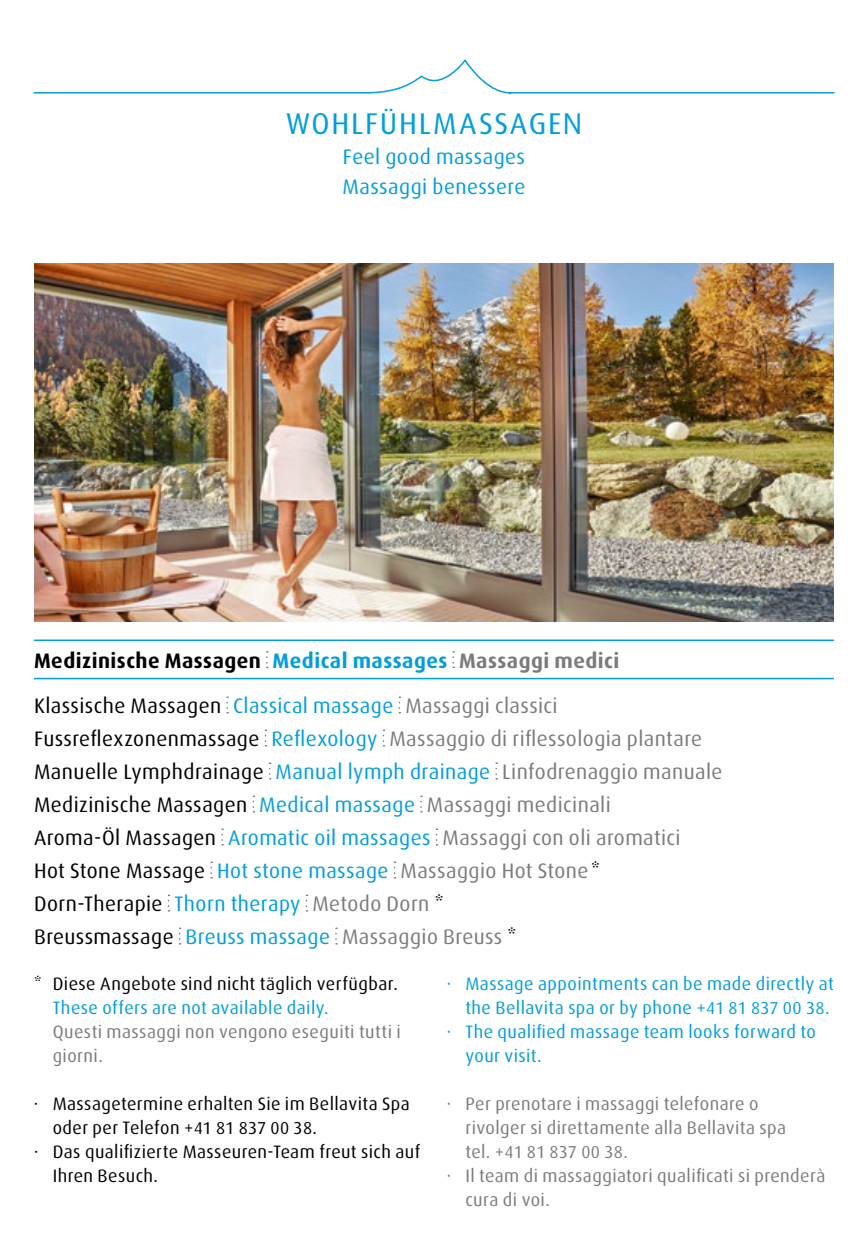
<style>
.page{position:relative;width:868px;height:1259px;background:#fff}
.page>*{position:absolute;margin:0;border:0;box-sizing:border-box;transform-origin:0 0}
.t1{font:30px "Dax";letter-spacing:.06em;color:#009ddf}
.t2{font:21px/33px "Dax";letter-spacing:.02em;color:#7a7b7a}
.t3{font:700 21px/45.3px "Dax";letter-spacing:.02em;color:#000}
.t4{font:21px/29.7px "Dax";letter-spacing:.02em;color:#009ddf}
.t5{font:18px/24px "Dax";letter-spacing:.025em;color:#7a7b7a}
.t6{font:18px "Dax";letter-spacing:.025em;color:#000}
.t7{font:18px "Dax";letter-spacing:.025em;color:#009ddf}
.t8{font:17.4px "Dax";letter-spacing:.01em;color:#7a7b7a}
.s1{color:#009ddf}
.s2{color:#7a7b7a}
.s3{font-weight:400}
.s4{font-weight:400;color:#009ddf}
.s5{font-weight:400;color:#7a7b7a}
.s6{color:#000}
.s7{font-size:17.4px}
.s8{font-size:18px}
</style>
<div class="page">
<img style="left:34px;top:264px;width:799px;height:358px">
<hr style="left:34px;top:639px;width:799px;height:2px;background:#009ddf">
<hr style="left:34px;top:678px;width:799px;height:1px;background:#009ddf">
<svg style="left:266px;top:651px;width:2px;height:17px"></svg>
<svg style="left:452px;top:651px;width:2px;height:17px"></svg>
<svg style="left:226px;top:696px;width:2px;height:17px"></svg>
<svg style="left:398px;top:696px;width:2px;height:17px"></svg>
<svg style="left:382px;top:729px;width:2px;height:17px"></svg>
<svg style="left:495px;top:762px;width:2px;height:17px"></svg>
<svg style="left:252px;top:795px;width:2px;height:17px"></svg>
<svg style="left:420px;top:795px;width:2px;height:17px"></svg>
<svg style="left:221px;top:828px;width:2px;height:17px"></svg>
<svg style="left:210px;top:861px;width:2px;height:17px"></svg>
<svg style="left:393px;top:861px;width:2px;height:17px"></svg>
<svg style="left:335px;top:927px;width:2px;height:17px"></svg>
<svg style="left:33px;top:59px;width:802px;height:35px"></svg>
<h1 class="t1" style="left:286px;top:107px;width:298px">WOHLFÜHLMASSAGEN</h1>
<p class="t4" style="left:342px;top:142px;width:184px">Feel good massages<br>Massaggi benessere</p>
<p class="t3" style="left:34px;top:638px;width:586px">Medizinische Massagen <span class="s1">Medical massages</span> <span class="s2">Massaggi medici<br></span><span class="s3">Klassische Massagen</span> <span class="s4">Classical massage</span> <span class="s5">Massaggi classici</span></p>
<p class="t2" style="left:34px;top:722px;width:690px"><span class="s6">Fussreflexzonenmassage</span> <span class="s1">Reflexology</span> Massaggio di riflessologia plantare <span class="s6">Manuelle Lymphdrainage</span> <span class="s1">Manual lymph drainage</span> Linfodrenaggio manuale <span class="s6">Medizinische Massagen</span> <span class="s1">Medical massage</span> Massaggi medicinali<br><span class="s6">Aroma-Öl Massagen</span> <span class="s1">Aromatic oil massages</span> Massaggi con oli aromatici<br><span class="s6">Hot Stone Massage</span> <span class="s1">Hot stone massage</span> Massaggio Hot Stone<span class="s6">* Dorn-Therapie</span> <span class="s1">Thorn therapy</span> Metodo Dorn <span class="s6">*<br>Breussmassage</span> <span class="s1">Breuss massage</span> Massaggio Breuss <span class="s6">*</span></p>
<p class="t6" style="left:34px;top:973px;width:365px">* Diese Angebote sind nicht täglich verfügbar.</p>
<p class="t7" style="left:53px;top:997px;width:277px">These offers are not available daily.</p>
<p class="t5" style="left:53px;top:1019px;width:349px">Questi massaggi non vengono eseguiti tutti i giorni.</p>
<p class="t6" style="left:34px;top:1093px;width:377px">· Massagetermine erhalten Sie im Bellavita Spa</p>
<p class="t6" style="left:53px;top:1117px;width:266px">oder per Telefon +<span class="s7">41 81 837 00 38</span>.</p>
<p class="t6" style="left:34px;top:1141px;width:388px">· Das qualifizierte Masseuren-Team freut sich auf</p>
<p class="t6" style="left:53px;top:1165px;width:107px">Ihren Besuch.</p>
<p class="t7" style="left:446px;top:973px;width:388px">· Massage appointments can be made directly at</p>
<p class="t7" style="left:465px;top:997px;width:365px">the Bellavita spa or by phone +<span class="s7">41 81 837 00 38</span>.</p>
<p class="t7" style="left:446px;top:1021px;width:370px">· The qualified massage team looks forward to</p>
<p class="t7" style="left:465px;top:1045px;width:78px">your visit.</p>
<p class="t5" style="left:465px;top:1091px;width:322px;text-indent:-19px">· Per prenotare i massaggi telefonare o rivolger si direttamente alla Bellavita spa</p>
<p class="t8" style="left:465px;top:1142px;width:164px"><span class="s8">tel. +</span>41 81 837 00 38<span class="s8">.</span></p>
<p class="t5" style="left:465px;top:1163px;width:361px;text-indent:-19px">· Il team di massaggiatori qualificati si prenderà cura di voi.</p>
</div>
